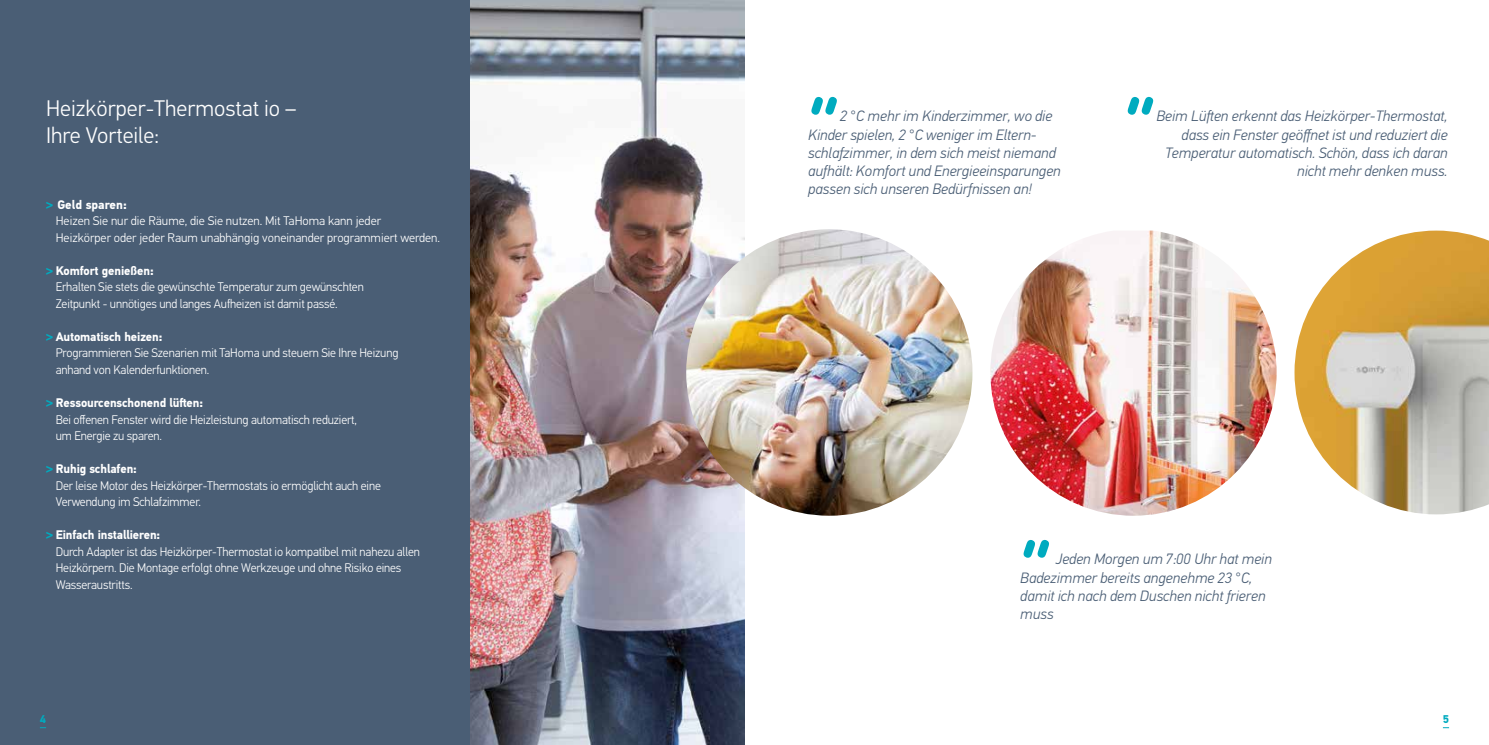
<style>
.page{position:relative;width:1489px;height:745px;background:#fff}
.page>*{position:absolute;margin:0;border:0;box-sizing:border-box;transform-origin:0 0}
.t1{font:700 63.75px "DIN Round Pro";color:#00abbf}
.t2{font:300 22.5px/27px "PF Din Text Pro";color:#fff}
.t3{font:italic 300 15px/18px "PF Din Text Pro";color:#4a5e75}
.t4{font:300 12.5px/16.5px "PF Din Text Pro";letter-spacing:-.01em;color:#fff}
.t5{font:700 11.25px "PF Din Text Pro";color:#00abbf}
.s1{font-weight:700;color:#00abbf}
.s2{font-weight:700}
</style>
<div class="page">
<img style="left:469px;top:0;width:275px;height:744px">
<div style="left:0;top:0;width:469px;height:744px;background:#4a5e75"></div>
<img style="left:686px;top:229px;width:286px;height:286px;border-radius:143px">
<img style="left:1294px;top:230px;width:194px;height:284px">
<img style="left:990px;top:230px;width:286px;height:285px">
<h2 class="t2" style="left:46px;top:95px;width:252px">Heizkörper-Thermostat io –<br>Ihre Vorteile:</h2>
<p class="t4" style="left:56px;top:196px;width:386px;text-indent:-10px"><span class="s1">&gt;</span> <span class="s2">Geld sparen:<br></span>Heizen Sie nur die Räume, die Sie nutzen. Mit TaHoma kann jeder<br>Heizkörper oder jeder Raum unabhängig voneinander programmiert werden.</p>
<p class="t4" style="left:56px;top:262px;width:309px;text-indent:-10px"><span class="s1">&gt;</span> <span class="s2">Komfort genießen:<br></span>Erhalten Sie stets die gewünschte Temperatur zum gewünschten<br>Zeitpunkt - unnötiges und langes Aufheizen ist damit passé.</p>
<p class="t4" style="left:56px;top:328px;width:344px;text-indent:-10px"><span class="s1">&gt;</span> <span class="s2">Automatisch heizen:<br></span>Programmieren Sie Szenarien mit TaHoma und steuern Sie Ihre Heizung anhand von Kalenderfunktionen.</p>
<p class="t4" style="left:56px;top:394px;width:303px;text-indent:-10px"><span class="s1">&gt;</span> <span class="s2">Ressourcenschonend lüften:<br></span>Bei offenen Fenster wird die Heizleistung automatisch reduziert, um Energie zu sparen.</p>
<p class="t4" style="left:56px;top:460px;width:326px;text-indent:-10px"><span class="s1">&gt;</span> <span class="s2">Ruhig schlafen:<br></span>Der leise Motor des Heizkörper-Thermostats io ermöglicht auch eine<br>Verwendung im Schlafzimmer.</p>
<p class="t4" style="left:56px;top:526px;width:365px;text-indent:-10px"><span class="s1">&gt;</span> <span class="s2">Einfach installieren:<br></span>Durch Adapter ist das Heizkörper-Thermostat io kompatibel mit nahezu allen Heizkörpern. Die Montage erfolgt ohne Werkzeuge und ohne Risiko eines Wasseraustritts.</p>
<h1 class="t1" style="left:808px;top:75px;width:33px">“</h1>
<p class="t3" style="left:808px;top:107px;width:254px;text-indent:32px">2 °C mehr im Kinderzimmer, wo die Kinder spielen, 2 °C weniger im Eltern&shy;schlafzimmer, in dem sich meist niemand aufhält: Komfort und Energieeinsparungen passen sich unseren Bedürfnissen an!</p>
<h1 class="t1" style="left:1124px;top:75px;width:33px">“</h1>
<p class="t3" style="left:1156px;top:107px;width:293px;text-align:right">Beim Lüften erkennt das Heizkörper-Thermostat, dass ein Fenster geöffnet ist und reduziert die Temperatur automatisch. Schön, dass ich daran nicht mehr denken muss.</p>
<h1 class="t1" style="left:1020px;top:518px;width:33px">“</h1>
<p class="t3" style="left:1020px;top:550px;width:253px;text-indent:35px">Jeden Morgen um 7:00 Uhr hat mein<br>Badezimmer bereits angenehme 23 °C, damit ich nach dem Duschen nicht frieren muss</p>
<p class="t5" style="left:40px;top:711px;width:8px">4</p>
<p class="t5" style="left:1442px;top:711px;width:8px">5</p>
</div>
